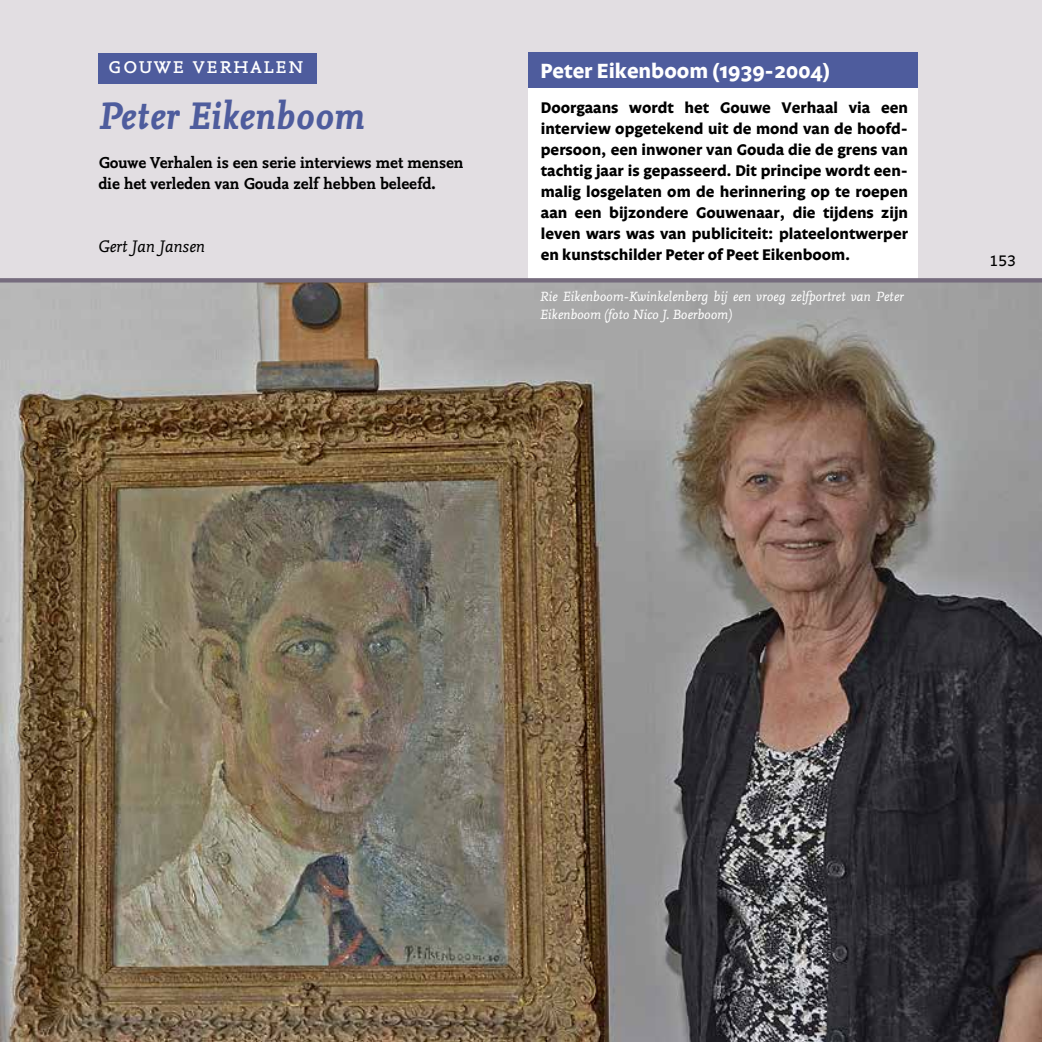
<style>
.page{position:relative;width:1042px;height:1042px;background:#fff}
.page>*{position:absolute;margin:0;border:0;box-sizing:border-box;transform-origin:0 0}
.t1{font:italic 700 40.25px "Nexus Mix";color:#4e5c9d}
.t2{font:24.5px "Nexus Mix Regular SC";letter-spacing:.05em;color:#fff}
.t3{font:700 21px "Legato One";color:#fff}
.t4{font:italic 17.5px "Nexus Mix";color:#000}
.t5{font:700 16.62px/21px "Nexus Mix";color:#000}
.t6{font:700 15.75px/21px "Legato One";color:#000;text-align:justify}
.t7{font:15.75px "Legato One TF";color:#000}
.t8{font:italic 14px/17.5px "Nexus Mix";color:#fff}
</style>
<div class="page">
<div style="left:0;top:0;width:1042px;height:280px;background:#e2dee2"></div>
<div style="left:528px;top:84px;width:390px;height:209px;background:#fff"></div>
<img style="left:0;top:282px;width:1042px;height:760px">
<svg style="left:0;top:278px;width:1042px;height:4px;background:#7a7082"></svg>
<div style="left:98px;top:54px;width:219px;height:30px;background:#4e5c9d"></div>
<div style="left:528px;top:53px;width:390px;height:35px;background:#4e5c9d"></div>
<h2 class="t2" style="left:108px;top:49px;width:196px">gouwe verhalen</h2>
<h1 class="t1" style="left:98px;top:90px;width:267px">Peter Eikenboom</h1>
<p class="t5" style="left:98px;top:152px;width:367px">Gouwe Verhalen is een serie interviews met mensen die het verleden van Gouda zelf hebben beleefd.</p>
<p class="t4" style="left:98px;top:235px;width:108px">Gert Jan Jansen</p>
<h3 class="t3" style="left:541px;top:59px;width:291px">Peter Eikenboom (1939-2004)</h3>
<p class="t6" style="left:541px;top:98px;width:369px">Doorgaans wordt het Gouwe Verhaal via een interview opgetekend uit de mond van de hoofd&shy;persoon, een inwoner van Gouda die de grens van tachtig jaar is gepasseerd. Dit principe wordt een&shy;malig losgelaten om de herinnering op te roepen aan een bijzondere Gouwenaar, die tijdens zijn leven wars was van publiciteit: plateelontwerper en kunstschilder Peter of Peet Eikenboom.</p>
<p class="t8" style="left:540px;top:288px;width:365px">Rie Eikenboom-Kwinkelenberg bij een vroeg zelfportret van Peter<br>Eikenboom (foto Nico J. Boerboom)</p>
<p class="t7" style="left:989px;top:252px;width:28px">153</p>
</div>
